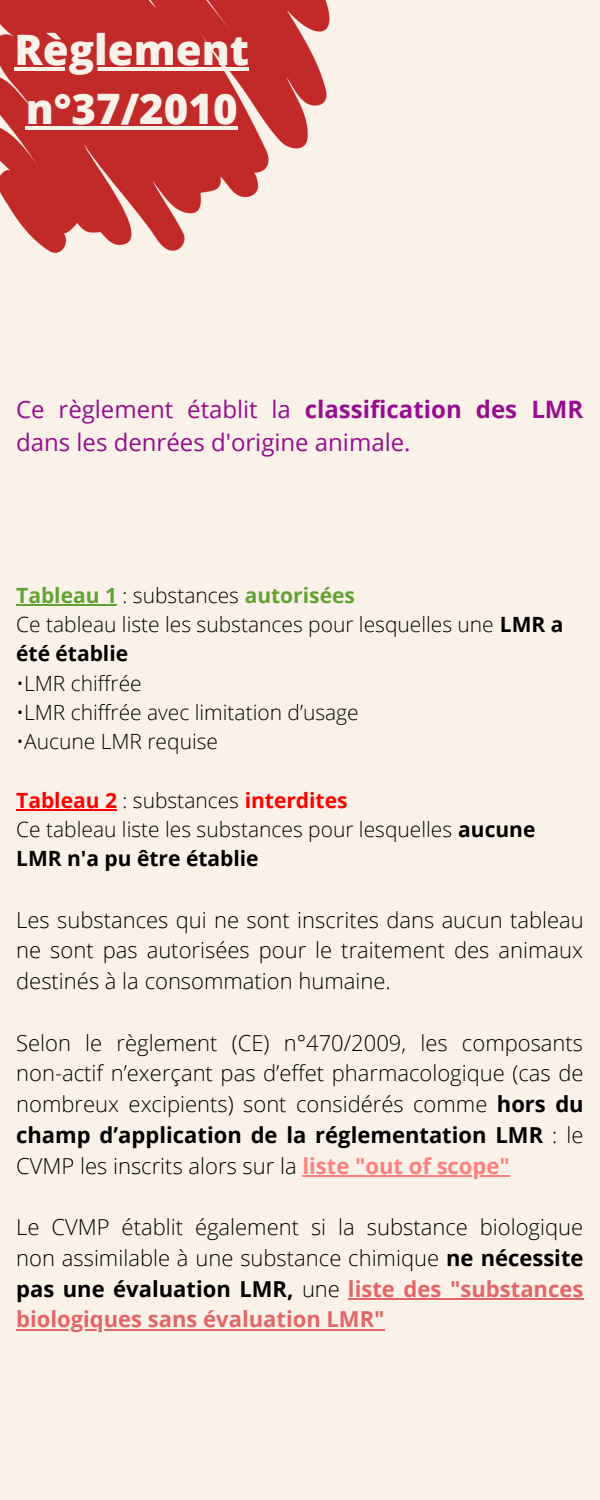
<style>
.page{position:relative;width:600px;height:1500px;background:#faf2e9}
.page>*{position:absolute;margin:0;border:0;box-sizing:border-box;transform-origin:0 0}
.t1{font:800 42px/58.5px "Open Sans";color:#faf2e9}
.t2{font:24px/33px "Open Sans";color:#960d90}
.t3{font:300 22px/30.8px "Open Sans";color:#000;text-align:justify}
.t4{font:300 21px/29.2px "Open Sans";color:#000}
.s1{font-weight:700}
.s2{font-weight:700;color:#61a332}
.s3{font-weight:700;color:#f00}
.s4{font-weight:700;color:#ff8080}
.s5{font-weight:700;color:#e46565}
</style>
<div class="page">
<img style="left:0;top:0;width:330px;height:253px">
<hr style="left:16px;top:604px;width:101px;height:2px;background:#61a332">
<hr style="left:16px;top:809px;width:101px;height:2px;background:#f00">
<hr style="left:302px;top:1175px;width:208px;height:2px;background:#ff8080">
<hr style="left:348px;top:1298px;width:235px;height:2px;background:#e46565">
<hr style="left:16px;top:1329px;width:369px;height:1px;background:#e46565">
<hr style="left:15px;top:67px;width:234px;height:4px;background:#faf2e9">
<hr style="left:26px;top:126px;width:212px;height:4px;background:#faf2e9">
<h1 class="t1" style="left:15px;top:20px;width:236px">Règlement n°37/2010</h1>
<p class="t2" style="left:16px;top:392px;width:569px">Ce règlement établit la <span class="s1">classification des LMR </span>dans les denrées d'origine animale.</p>
<p class="t4" style="left:16px;top:580px;width:549px"><span class="s2">Tableau 1</span> : substances <span class="s2">autorisées<br></span>Ce tableau liste les substances pour lesquelles une <span class="s1">LMR a été établie</span></p>
<p class="t4" style="left:16px;top:668px;width:127px">•LMR chiffrée</p>
<p class="t4" style="left:16px;top:697px;width:344px">•LMR chiffrée avec limitation d’usage</p>
<p class="t4" style="left:16px;top:726px;width:203px">•Aucune LMR requise</p>
<p class="t4" style="left:16px;top:785px;width:521px"><span class="s3">Tableau 2</span> : substances <span class="s3">interdites<br></span>Ce tableau liste les substances pour lesquelles <span class="s1">aucune<br>LMR n'a pu être établie</span></p>
<p class="t3" style="left:16px;top:904px;width:569px">Les substances qui ne sont inscrites dans aucun tableau ne sont pas autorisées pour le traitement des animaux destinés à la consommation humaine.</p>
<p class="t3" style="left:16px;top:1027px;width:569px">Selon le règlement (CE) n°470/2009, les composants non-actif n’exerçant pas d’effet pharmacologique (cas de nombreux excipients) sont considérés comme <span class="s1">hors du champ d’application de la réglementation LMR</span> : le CVMP les inscrits alors sur la <span class="s4">liste "out of scope"</span></p>
<p class="t3" style="left:16px;top:1211px;width:569px">Le CVMP établit également si la substance biologique non assimilable à une substance chimique <span class="s1">ne nécessite pas une évaluation LMR,</span> une <span class="s5">liste des "substances biologiques sans évaluation LMR"</span></p>
</div>
